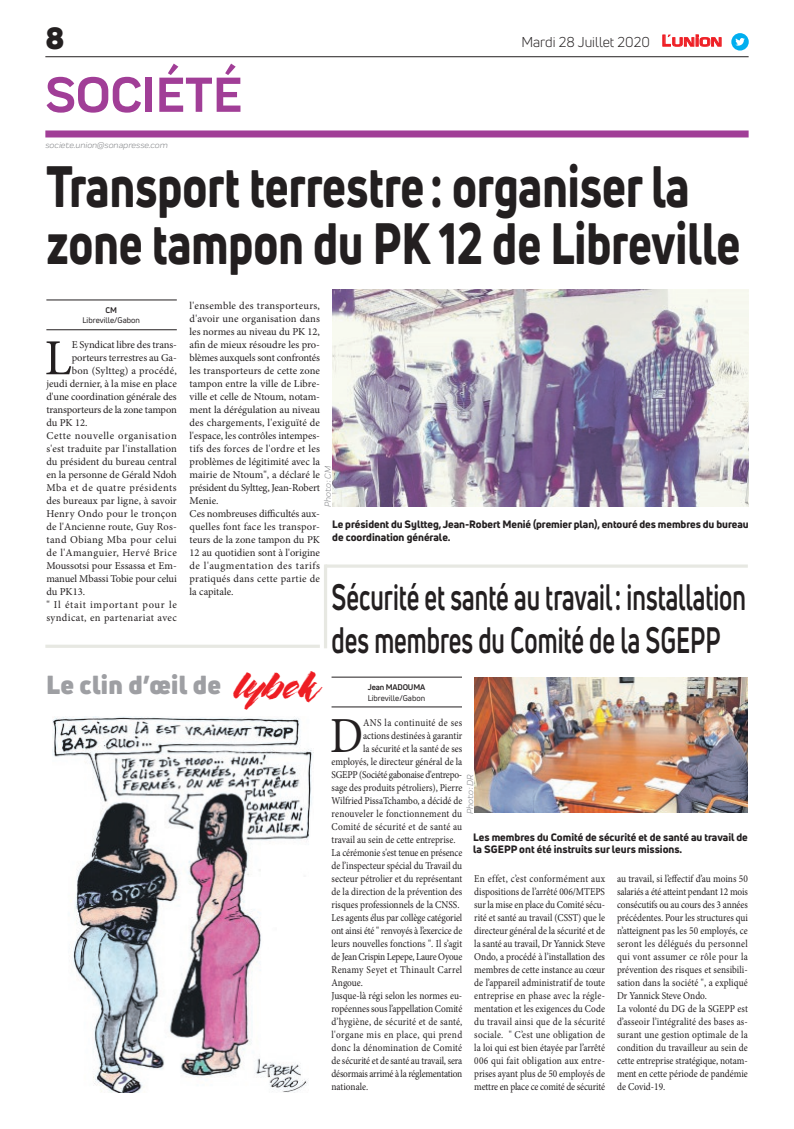
<style>
.page{position:relative;width:794px;height:1129px;background:#fff}
.page>*{position:absolute;margin:0;border:0;box-sizing:border-box;transform-origin:0 0}
.t1{font:800 57px/57px "Uni Neue";color:#231f20;scale:.79 1}
.t2{font:700 51px "Praktika";color:#a13e97}
.t3{font:50.5px "Minion Pro";color:#231f20}
.t4{font:50.5px "Minion Pro";color:#231f20;scale:.89 1}
.t5{font:700 36px/43.2px "Uni Neue";color:#231f20;scale:.67 1}
.t6{font:900 30px "Uni Neue";color:#231f20}
.t7{font:900 25.6px "Uni Neue";letter-spacing:.01em;color:#9e9fa3}
.t8{font:14px "Uni Neue";color:#231f20}
.t9{font:10.5px/13px "Minion Pro";color:#231f20;text-align:justify;scale:.89 1}
.t10{font:10.5px/13px "Minion Pro";color:#231f20}
.t11{font:800 10.5px/12.6px "Uni Neue";color:#231f20}
.t12{font:10.5px "Minion Pro";letter-spacing:-.025em;color:#231f20;scale:.89 1}
.t13{font:10.5px "Minion Pro";letter-spacing:.025em;color:#231f20;scale:.89 1}
.t14{font:10.5px "Minion Pro";letter-spacing:.02em;color:#231f20}
.t15{font:10.5px "Minion Pro";letter-spacing:.035em;color:#231f20;scale:.89 1}
.t16{font:10.5px "Minion Pro";letter-spacing:.04em;color:#231f20}
.t17{font:10.5px "Minion Pro";letter-spacing:-.02em;color:#231f20;scale:.89 1}
.t18{font:10.5px "Minion Pro";letter-spacing:.02em;color:#231f20;scale:.89 1}
.t19{font:10.5px "Minion Pro";letter-spacing:.03em;color:#231f20;scale:.89 1}
.t20{font:10.5px "Minion Pro";letter-spacing:.035em;color:#231f20}
.t21{font:10.5px "Minion Pro";letter-spacing:.05em;color:#231f20}
.t22{font:10.5px "Minion Pro";letter-spacing:.045em;color:#231f20}
.t23{font:10.5px "Minion Pro";letter-spacing:.065em;color:#231f20}
.t24{font:10.5px "Minion Pro";letter-spacing:.03em;color:#231f20}
.t25{font:italic 9px "Praktika";color:#818386}
.t26{font:8px "Uni Neue";color:#231f20}
.t27{font:700 8px "Uni Neue";letter-spacing:-.02em;color:#231f20}
.s1{font-family:"Eurostile";font-weight:600;font-size:14.9px;color:#ee1d23}
.s2{font-family:"Eurostile";font-weight:600;font-size:11.4px;color:#ee1d23}
.s3{font-family:"The Flower City";font-weight:400;font-size:40.3px;color:#ee1d23}
</style>
<div class="page">
<hr style="left:45px;top:56px;width:703px;height:1px;background:#231f20">
<div style="left:45px;top:130px;width:703px;height:7px;background:#a13e97"></div>
<svg style="left:662px;top:34px;width:60px;height:13px"></svg>
<div style="left:731px;top:33px;width:17px;height:18px;background:#00aeef;border-radius:50%"></div>
<svg style="left:735px;top:38px;width:10px;height:8px"></svg>
<hr style="left:45px;top:644px;width:275px;height:3px;background:#e7e8e2">
<img style="left:52px;top:716px;width:262px;height:375px">
<hr style="left:46px;top:329px;width:131px;height:1px;background:#231f20">
<hr style="left:46px;top:300px;width:131px;height:1px;background:#231f20">
<img style="left:332px;top:289px;width:416px;height:217px">
<hr style="left:331px;top:706px;width:131px;height:1px;background:#231f20">
<hr style="left:331px;top:676px;width:131px;height:1px;background:#231f20">
<img style="left:474px;top:677px;width:274px;height:135px">
<hr style="left:325px;top:564px;width:423px;height:3px;background:#e7e8e2">
<hr style="left:324px;top:564px;width:3px;height:84px;background:#e7e8e2">
<h3 class="t6" style="left:45px;top:17px;width:21px">8</h3>
<h2 class="t2" style="left:45px;top:54px;width:198px">SOCIÉTÉ</h2>
<p class="t25" style="left:45px;top:139px;width:124px">societe.union@sonapresse.com</p>
<h3 class="t8" style="left:521px;top:33px;width:202px">Mardi 28 Juillet 2020 <span class="s1">L</span><span class="s2">UNION</span></h3>
<h1 class="t1" style="left:46px;top:157px;width:880px">Transport terrestre: organiser la zone tampon du PK 12 de Libreville</h1>
<p class="t27" style="left:106px;top:305px;width:13px">CM</p>
<p class="t26" style="left:83px;top:315px;width:59px">Libreville/Gabon</p>
<p class="t10" style="left:190px;top:299px;width:132px">l'ensemble des transporteurs, d'avoir une organisation dans les normes au niveau du PK 12, afin de mieux résoudre les pro&shy;blèmes auxquels sont confrontés les transporteurs de cette zone tampon entre la ville de Libre&shy;ville et celle de Ntoum, notam&shy;ment la dérégulation au niveau des chargements, l'exiguïté de l'espace, les contrôles intempes&shy;tifs des forces de l'ordre et les problèmes de légitimité avec la mairie de Ntoum", a déclaré le président du Syltteg, Jean-Robert<br>Menie.<br>Ces nombreuses difficultés aux&shy;quelles font face les transpor&shy;teurs de la zone tampon du PK<br>12 au quotidien sont à l'origine de l'augmentation des tarifs pratiqués dans cette partie de la capitale.</p>
<h3 class="t3" style="left:45px;top:324px;width:29px">L</h3>
<p class="t10" style="left:72px;top:338px;width:107px">E Syndicat libre des trans-</p>
<p class="t10" style="left:72px;top:351px;width:107px">porteurs terrestres au Ga-</p>
<p class="t14" style="left:72px;top:364px;width:107px">bon (Syltteg) a procédé,</p>
<p class="t10" style="left:46px;top:377px;width:132px">jeudi dernier, à la mise en place</p>
<p class="t10" style="left:46px;top:390px;width:132px">d'une coordination générale des</p>
<p class="t10" style="left:46px;top:403px;width:132px">transporteurs de la zone tampon</p>
<p class="t10" style="left:46px;top:416px;width:43px">du PK 12.</p>
<p class="t21" style="left:46px;top:429px;width:132px">Cette nouvelle organisation</p>
<p class="t14" style="left:46px;top:442px;width:132px">s'est traduite par l'installation</p>
<p class="t10" style="left:46px;top:455px;width:132px">du président du bureau central</p>
<p class="t10" style="left:46px;top:468px;width:132px">en la personne de Gérald Ndoh</p>
<p class="t22" style="left:46px;top:481px;width:132px">Mba et de quatre présidents</p>
<p class="t10" style="left:46px;top:494px;width:132px">des bureaux par ligne, à savoir</p>
<p class="t24" style="left:46px;top:507px;width:132px">Henry Ondo pour le tronçon</p>
<p class="t10" style="left:46px;top:520px;width:132px">de l'Ancienne route, Guy Ros-</p>
<p class="t16" style="left:46px;top:533px;width:132px">tand Obiang Mba pour celui</p>
<p class="t16" style="left:46px;top:546px;width:132px">de l'Amanguier, Hervé Brice</p>
<p class="t10" style="left:46px;top:559px;width:132px">Moussotsi pour Essassa et Em-</p>
<p class="t10" style="left:46px;top:572px;width:132px">manuel Mbassi Tobie pour celui</p>
<p class="t10" style="left:46px;top:585px;width:40px">du PK13.</p>
<p class="t23" style="left:46px;top:598px;width:132px">" Il était important pour le</p>
<p class="t20" style="left:46px;top:611px;width:132px">syndicat, en partenariat avec</p>
<p class="t25" style="left:321px;top:507px;width:43px;rotate:-90deg">Photo : CM</p>
<p class="t11" style="left:332px;top:518px;width:418px">Le président du Syltteg, Jean-Robert Menié (premier plan), entouré des membres du bureau de coordination générale.</p>
<h3 class="t5" style="left:331px;top:575px;width:620px">Sécurité et santé au travail: installation des membres du Comité de la SGEPP</h3>
<p class="t27" style="left:368px;top:682px;width:59px">Jean MADOUMA</p>
<p class="t26" style="left:368px;top:692px;width:59px">Libreville/Gabon</p>
<h3 class="t7" style="left:46px;top:667px;width:271px">Le clin d’œil de <span class="s3">lybek</span></h3>
<h3 class="t4" style="left:330px;top:701px;width:39px">D</h3>
<p class="t15" style="left:363px;top:715px;width:113px">ANS la continuité de ses</p>
<p class="t9" style="left:363px;top:728px;width:113px">actions destinées à garantir</p>
<p class="t9" style="left:363px;top:741px;width:113px">la sécurité et la santé de ses</p>
<p class="t9" style="left:331px;top:754px;width:148px">employés, le directeur général de la</p>
<p class="t12" style="left:331px;top:767px;width:148px">SGEPP (Société gabonaise d'entrepo-</p>
<p class="t9" style="left:331px;top:780px;width:148px">sage des produits pétroliers), Pierre</p>
<p class="t9" style="left:331px;top:793px;width:148px">Wilfried PissaTchambo, a décidé de</p>
<p class="t13" style="left:331px;top:806px;width:148px">renouveler le fonctionnement du</p>
<p class="t13" style="left:331px;top:819px;width:148px">Comité de sécurité et de santé au</p>
<p class="t9" style="left:331px;top:832px;width:141px">travail au sein de cette entreprise.</p>
<p class="t9" style="left:331px;top:845px;width:148px">La cérémonie s'est tenue en présence</p>
<p class="t9" style="left:331px;top:858px;width:148px">de l’inspecteur spécial du Travail du</p>
<p class="t9" style="left:331px;top:871px;width:148px">secteur pétrolier et du représentant</p>
<p class="t9" style="left:331px;top:884px;width:148px">de la direction de la prévention des</p>
<p class="t9" style="left:331px;top:897px;width:145px">risques professionnels de la CNSS.</p>
<p class="t9" style="left:331px;top:910px;width:148px">Les agents élus par collège catégoriel</p>
<p class="t17" style="left:331px;top:923px;width:148px">ont ainsi été " renvoyés à l’exercice de</p>
<p class="t9" style="left:331px;top:936px;width:148px">leurs nouvelles fonctions ". Il s’agit</p>
<p class="t12" style="left:331px;top:949px;width:148px">de Jean Crispin Lepepe, Laure Oyoue</p>
<p class="t19" style="left:331px;top:962px;width:148px">Renamy Seyet et Thinault Carrel</p>
<p class="t9" style="left:331px;top:975px;width:37px">Angoue.</p>
<p class="t9" style="left:331px;top:988px;width:148px">Jusque-là régi selon les normes eu-</p>
<p class="t9" style="left:331px;top:1001px;width:148px">ropéennes sous l’appellation Comité</p>
<p class="t18" style="left:331px;top:1014px;width:148px">d’hygiène, de sécurité et de santé,</p>
<p class="t15" style="left:331px;top:1027px;width:148px">l'organe mis en place, qui prend</p>
<p class="t13" style="left:331px;top:1040px;width:148px">donc la dénomination de Comité</p>
<p class="t9" style="left:331px;top:1053px;width:148px">de sécurité et de santé au travail, sera</p>
<p class="t12" style="left:331px;top:1066px;width:148px">désormais arrimé à la réglementation</p>
<p class="t9" style="left:331px;top:1079px;width:43px">nationale.</p>
<p class="t25" style="left:464px;top:814px;width:41px;rotate:-90deg">Photo : DR</p>
<p class="t11" style="left:473px;top:830px;width:276px">Les membres du Comité de sécurité et de santé au travail de la SGEPP ont été instruits sur leurs missions.</p>
<p class="t9" style="left:474px;top:871px;width:148px">En effet, c’est conformément aux dispositions de l’arrêté 006/MTEPS sur la mise en place du Comité sécu&shy;rité et santé au travail (CSST) que le directeur général de la sécurité et de la santé au travail, Dr Yannick Steve Ondo, a procédé à l’installation des membres de cette instance au cœur de l’appareil administratif de toute entreprise en phase avec la régle&shy;mentation et les exigences du Code du travail ainsi que de la sécurité sociale. " C’est une obligation de la loi qui est bien étayée par l’arrêté 006 qui fait obligation aux entre&shy;prises ayant plus de 50 employés de mettre en place ce comité de sécurité</p>
<p class="t9" style="left:617px;top:871px;width:148px;text-align:left">au travail, si l’effectif d’au moins 50 salariés a été atteint pendant 12 mois consécutifs ou au cours des 3 années précédentes. Pour les structures qui n’atteignent pas les 50 employés, ce seront les délégués du personnel qui vont assumer ce rôle pour la prévention des risques et sensibili&shy;sation dans la société ", a expliqué Dr Yannick Steve Ondo.<br>La volonté du DG de la SGEPP est d’asseoir l’intégralité des bases as&shy;surant une gestion optimale de la condition du travailleur au sein de cette entreprise stratégique, notam&shy;ment en cette période de pandémie de Covid-19.</p>
</div>
